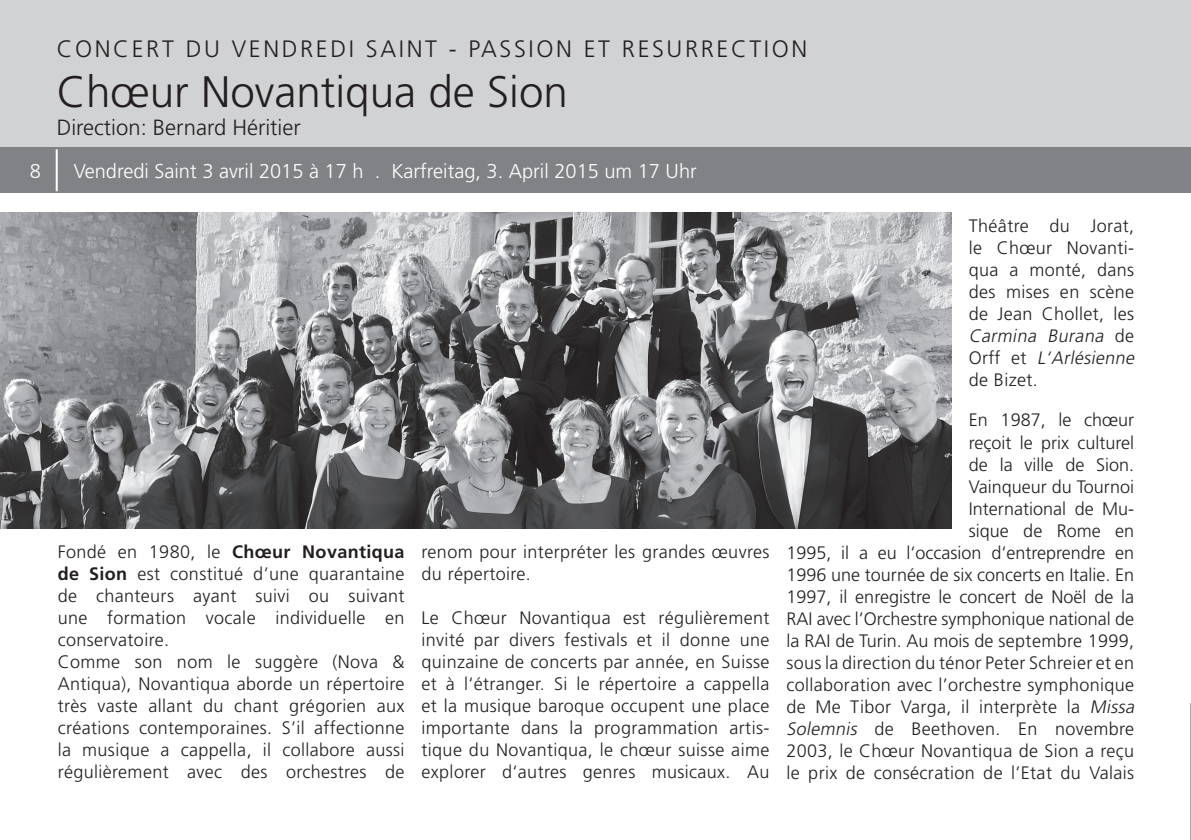
<style>
.page{position:relative;width:1191px;height:840px;background:#fff}
.page>*{position:absolute;margin:0;border:0;box-sizing:border-box;transform-origin:0 0}
.t1{font:300 44px "Frutiger";color:#231f20}
.t2{font:300 23.8px "Frutiger";letter-spacing:.11em;color:#231f20}
.t3{font:300 22px "Frutiger";color:#231f20}
.t4{font:300 20px "Frutiger";color:#fff}
.t5{font:300 18px/22px "Frutiger";letter-spacing:.02em;color:#231f20}
.t6{font:300 18px "Frutiger";color:#231f20}
.s1{font-weight:700}
.s2{font-style:italic}
</style>
<div class="page">
<div style="left:0;top:0;width:1191px;height:147px;background:#d1d2d4"></div>
<div style="left:0;top:147px;width:1191px;height:46px;background:#808285"></div>
<hr style="left:1190px;top:702px;width:1px;height:137px;background:#bcbdc0">
<hr style="left:56px;top:149px;width:2px;height:42px;background:#fff">
<img style="left:0;top:213px;width:951px;height:315px">
<p class="t4" style="left:30px;top:160px;width:13px">8</p>
<h2 class="t2" style="left:57px;top:36px;width:752px">Conc ert du vendredi saint - Passion et resurrection</h2>
<h1 class="t1" style="left:57px;top:67px;width:513px">Chœur Novantiqua de Sion</h1>
<p class="t3" style="left:57px;top:115px;width:246px">Direction: Bernard Héritier</p>
<p class="t4" style="left:74px;top:160px;width:624px">Vendredi Saint 3 avril 2015 à 17 h . Karfreitag, 3. April 2015 um 17 U hr</p>
<p class="t5" style="left:58px;top:540px;width:348px">Fondé en 1980, le <span class="s1">Chœur Novantiqua de Sion</span> est constitué d’une quarantaine de chanteurs ayant suivi ou suivant une formation vocale individuelle en conservatoire.<br>Comme son nom le suggère (Nova &amp; Antiqua), Novantiqua aborde un répertoire très vaste allant du chant grégorien aux créations contemporaines. S’il affectionne la musique a cappella, il collabore aussi régulièrement avec des orchestres de</p>
<p class="t5" style="left:421px;top:540px;width:349px">renom pour interpréter les grandes œuvres du répertoire.</p>
<p class="t5" style="left:421px;top:606px;width:349px;text-align:justify">Le Chœur Novantiqua est régulièrement invité par divers festivals et il donne une quinzaine de concerts par année, en Suisse et à l‘étranger. Si le répertoire a cappella et la musique baroque occupent une place importante dans la programmation artis&shy;tique du Novantiqua, le chœur suisse aime explorer d‘autres genres musicaux. Au</p>
<p class="t5" style="left:969px;top:215px;width:170px">Théâtre du Jorat, le Chœur Novanti&shy;qua a monté, dans des mises en scène de Jean Chollet, les<br><span class="s2">Carmina Burana</span> d e<br>O rff e t <span class="s2">L‘Arlésienne </span>de Bizet.</p>
<p class="t6" style="left:969px;top:410px;width:167px">En 1987, le chœur</p>
<p class="t6" style="left:969px;top:432px;width:167px">reçoit le prix culturel</p>
<p class="t5" style="left:969px;top:453px;width:167px">de la ville de Sion.</p>
<p class="t5" style="left:969px;top:475px;width:167px">Vainqueur du Tournoi</p>
<p class="t5" style="left:968px;top:497px;width:167px">International de Mu-</p>
<p class="t5" style="left:968px;top:519px;width:167px">sique de Rome en</p>
<p class="t6" style="left:786px;top:542px;width:349px">1995, il a eu l‘occasion d‘entreprendre en</p>
<p class="t6" style="left:786px;top:564px;width:349px">1996 une tournée de six concerts en Italie. En</p>
<p class="t6" style="left:786px;top:586px;width:349px">1997, il enregistre le concert de Noël de la</p>
<p class="t5" style="left:786px;top:607px;width:9px">RAI</p>
<p class="t6" style="left:816px;top:608px;width:319px">avec l’Orchestre symphonique national de</p>
<p class="t5" style="left:786px;top:629px;width:27px">la RAI</p>
<p class="t5" style="left:786px;top:629px;width:353px;text-indent:49px">de Turin. Au mois de septembre 1999, sous la direction du ténor Peter Schreier et en collaboration avec l’orchestre symphonique de Me Tibor Varga, il interprète la <span class="s2">Missa Solemnis</span> de Beethoven. En novembre 2003, le Chœur Novantiqua de Sion a reçu le prix de consécration de l’Etat du Valais</p>
</div>
